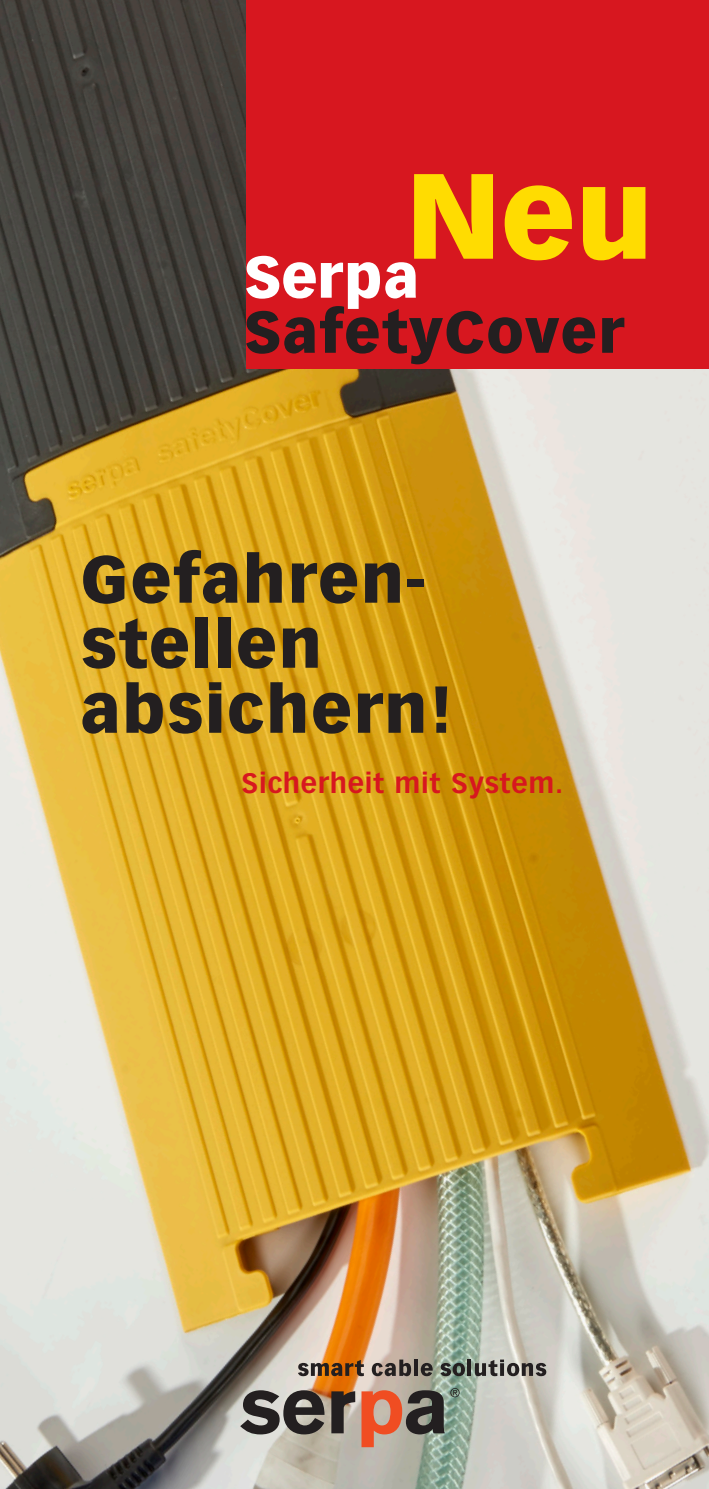
<style>
.page{position:relative;width:709px;height:1489px;background:#fff}
.page>*{position:absolute;margin:0;border:0;box-sizing:border-box;transform-origin:0 0}
.t1{font:900 118.75px "Vectora LT Std";color:#ffdc01}
.t2{font:900 65px/65px "Vectora LT Std";letter-spacing:.025em;color:#231f20}
.t3{font:900 57.5px "Vectora LT Std";letter-spacing:.025em;color:#231f20}
.t4{font:900 57.5px "Vectora LT Std";letter-spacing:.01em;color:#fff}
.t5{font:700 27.5px "Vectora LT Std";letter-spacing:.025em;color:#d7171f}
</style>
<div class="page">
<img style="left:0;top:0;width:709px;height:1488px">
<div style="left:246px;top:0;width:463px;height:369px;background:#d7171f"></div>
<svg style="left:240px;top:1390px;width:84px;height:44px;background:#696561"></svg>
<svg style="left:331px;top:1390px;width:24px;height:43px"></svg>
<svg style="left:361px;top:1387px;width:98px;height:59px;background:#9e7a67"></svg>
<svg style="left:298px;top:1359px;width:66px;height:16px"></svg>
<svg style="left:372px;top:1359px;width:39px;height:16px"></svg>
<hr style="left:414px;top:1359px;width:4px;height:16px;background:#231f20">
<svg style="left:421px;top:1362px;width:11px;height:13px"></svg>
<svg style="left:440px;top:1362px;width:25px;height:13px"></svg>
<hr style="left:467px;top:1359px;width:4px;height:16px;background:#231f20">
<svg style="left:475px;top:1359px;width:71px;height:16px"></svg>
<h1 class="t1" style="left:406px;top:142px;width:248px">Neu</h1>
<p class="t4" style="left:244px;top:241px;width:176px">Serpa</p>
<p class="t3" style="left:244px;top:296px;width:381px">SafetyCover</p>
<p class="t2" style="left:81px;top:546px;width:374px">Gefahren&shy;stellen absichern!</p>
<p class="t5" style="left:241px;top:766px;width:323px">Sicherheit mit System.</p>
</div>
